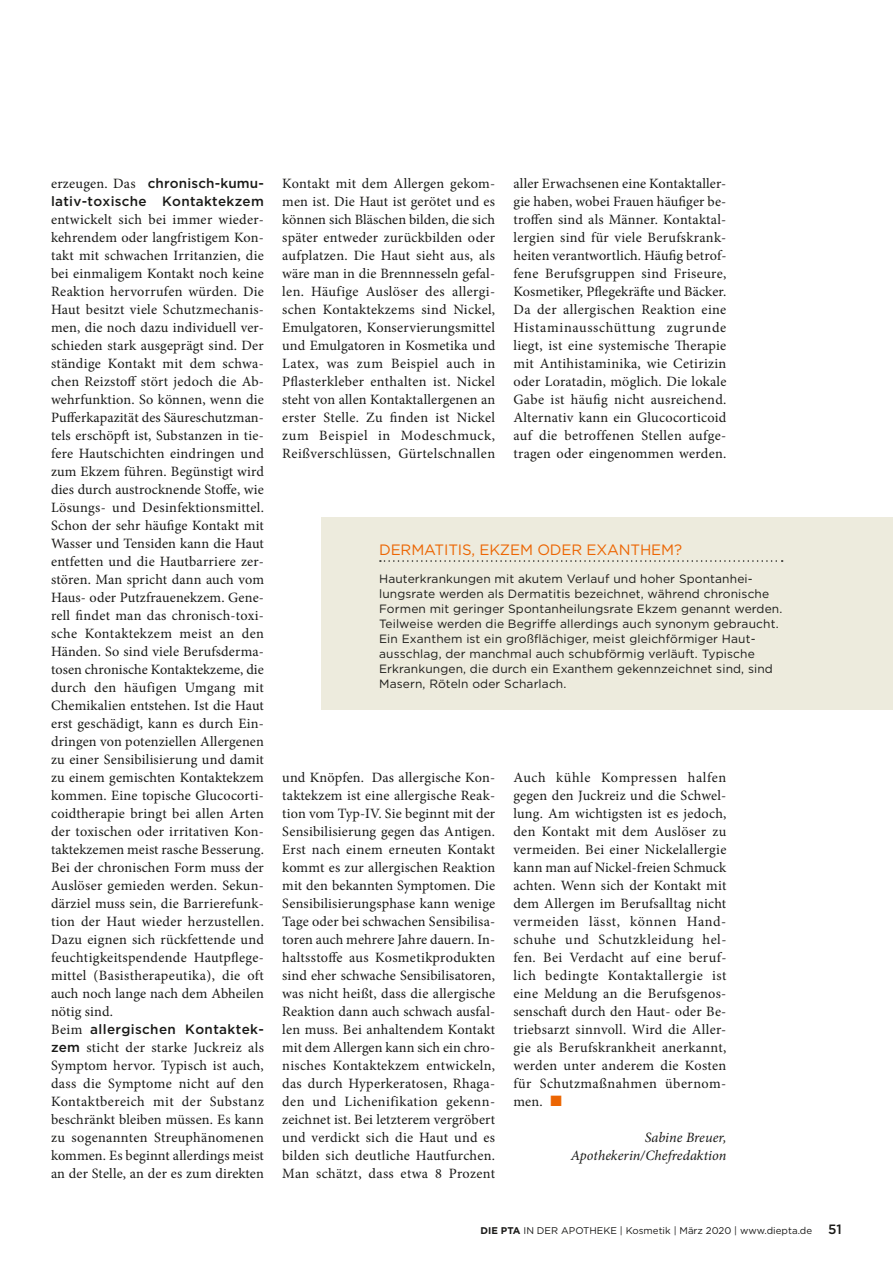
<style>
.page{position:relative;width:893px;height:1263px;background:#fff}
.page>*{position:absolute;margin:0;border:0;box-sizing:border-box;transform-origin:0 0}
.t1{font:15px "Gotham";letter-spacing:-.01em;color:#ec6502}
.t2{font:14.25px/18px "Minion Pro";letter-spacing:.02em;color:#1a1a18;text-align:justify}
.t3{font:italic 14.25px/18px "Minion Pro";letter-spacing:.005em;color:#1a1a18;text-align:right}
.t4{font:500 13.5px/18px "Gotham";letter-spacing:.02em;color:#1a1a18}
.t5{font:12px/15px "Gotham";letter-spacing:.01em;color:#1a1a18}
.t6{font:9.75px "Gotham";color:#1a1a18}
.s1{font-family:"Minion Pro";font-weight:400;font-size:14.25px}
.s2{font-family:"Gotham";font-weight:500;font-size:13.5px}
.s3{color:#ec6502}
.s4{font-weight:700}
.s5{font-weight:500;font-size:13.5px}
</style>
<div class="page">
<div style="left:322px;top:518px;width:571px;height:192px;background:#edebdd"></div>
<svg style="left:380px;top:560px;width:403px;height:2px"></svg>
<p class="t4" style="left:51px;top:174px;width:214px"><span class="s1">erzeugen. Das</span> chronisch-kumu&shy;lativ-toxische Kontaktekzem</p>
<p class="t2" style="left:51px;top:211px;width:214px">entwickelt sich bei immer wieder&shy;kehrendem oder langfristigem Kon&shy;takt mit schwachen Irritanzien, die bei einmaligem Kontakt noch keine Reaktion hervorrufen würden. Die Haut besitzt viele Schutzmechanis&shy;men, die noch dazu individuell ver&shy;schieden stark ausgeprägt sind. Der ständige Kontakt mit dem schwa&shy;chen Reizstoff stört jedoch die Ab&shy;wehrfunktion. So können, wenn die Pufferkapazität des Säureschutzman&shy;tels erschöpft ist, Substanzen in tie&shy;fere Hautschichten eindringen und zum Ekzem führen. Begünstigt wird dies durch austrocknende Stoffe, wie Lösungs- und Desinfektionsmittel.<br>Schon der sehr häufige Kontakt mit Wasser und Tensiden kann die Haut entfetten und die Hautbarriere zer&shy;stören. Man spricht dann auch vom Haus- oder Putzfrauenekzem. Gene&shy;rell findet man das chronisch-toxi&shy;sche Kontaktekzem meist an den Händen. So sind viele Berufsderma&shy;tosen chronische Kontaktekzeme, die durch den häufigen Umgang mit Chemikalien entstehen. Ist die Haut erst geschädigt, kann es durch Ein&shy;dringen von potenziellen Allergenen zu einer Sensibilisierung und damit zu einem gemischten Kontaktekzem kommen. Eine topische Glucocorti&shy;coidtherapie bringt bei allen Arten der toxischen oder irritativen Kon&shy;taktekzemen meist rasche Besserung.<br>Bei der chronischen Form muss der Auslöser gemieden werden. Sekun&shy;därziel muss sein, die Barrierefunk&shy;tion der Haut wieder herzustellen.<br>Dazu eignen sich rückfettende und feuchtigkeitspendende Hautpflege&shy;mittel (Basistherapeutika), die oft auch noch lange nach dem Abheilen nötig sind.</p>
<p class="t4" style="left:51px;top:1020px;width:214px"><span class="s1">Beim</span> allergischen Kontaktek-</p>
<p class="t2" style="left:51px;top:1039px;width:214px"><span class="s2">zem</span> sticht der starke Juckreiz als Symptom hervor. Typisch ist auch, dass die Symptome nicht auf den Kontaktbereich mit der Substanz beschränkt bleiben müssen. Es kann zu sogenannten Streuphänomenen kommen. Es beginnt allerdings meist an der Stelle, an der es zum direkten</p>
<p class="t2" style="left:282px;top:175px;width:215px">Kontakt mit dem Allergen gekom&shy;men ist. Die Haut ist gerötet und es können sich Bläschen bilden, die sich später entweder zurückbilden oder aufplatzen. Die Haut sieht aus, als wäre man in die Brennnesseln gefal&shy;len. Häufige Auslöser des allergi&shy;schen Kontaktekzems sind Nickel, Emulgatoren, Konservierungsmittel und Emulgatoren in Kosmetika und Latex, was zum Beispiel auch in Pflasterkleber enthalten ist. Nickel steht von allen Kontaktallergenen an erster Stelle. Zu finden ist Nickel zum Beispiel in Modeschmuck, Reißverschlüssen, Gürtelschnallen</p>
<p class="t2" style="left:513px;top:174px;width:215px;text-align:left">aller Erwachsenen eine Kontaktaller&shy;gie haben, wobei Frauen häufiger be&shy;troffen sind als Männer. Kontaktal&shy;lergien sind für viele Berufskrank&shy;heiten verantwortlich. Häufig betrof&shy;fene Berufsgruppen sind Friseure, Kosmetiker, Pflegekräfte und Bäcker.<br>Da der allergischen Reaktion eine Histaminausschüttung zugrunde liegt, ist eine systemische Therapie mit Antihistaminika, wie Cetirizin oder Loratadin, möglich. Die lokale Gabe ist häufig nicht ausreichend.<br>Alternativ kann ein Glucocorticoid auf die betroffenen Stellen aufge&shy;tragen oder eingenommen werden.</p>
<p class="t1" style="left:379px;top:540px;width:304px">DERMATITIS, EKZEM ODER EXANTHEM?</p>
<p class="t5" style="left:379px;top:571px;width:405px">Hauterkrankungen mit akutem Verlauf und hoher Spontanhei&shy;lungsrate werden als Dermatitis bezeichnet, während chronische Formen mit geringer Spontanheilungsrate Ekzem genannt werden.<br>Teilweise werden die Begriffe allerdings auch synonym gebraucht.<br>Ein Exanthem ist ein großflächiger, meist gleichförmiger Haut&shy;ausschlag, der manchmal auch schubförmig verläuft. Typische Erkrankungen, die durch ein Exanthem gekennzeichnet sind, sind Masern, Röteln oder Scharlach.</p>
<p class="t2" style="left:282px;top:769px;width:214px">und Knöpfen. Das allergische Kon&shy;taktekzem ist eine allergische Reak&shy;tion vom Typ-IV. Sie beginnt mit der Sensibilisierung gegen das Antigen.<br>Erst nach einem erneuten Kontakt kommt es zur allergischen Reaktion mit den bekannten Symptomen. Die Sensibilisierungsphase kann wenige Tage oder bei schwachen Sensibilisa&shy;toren auch mehrere Jahre dauern. In&shy;haltsstoffe aus Kosmetikprodukten sind eher schwache Sensibilisatoren, was nicht heißt, dass die allergische Reaktion dann auch schwach ausfal&shy;len muss. Bei anhaltendem Kontakt mit dem Allergen kann sich ein chro&shy;nisches Kontaktekzem entwickeln, das durch Hyperkeratosen, Rhaga&shy;den und Lichenifikation gekenn&shy;zeichnet ist. Bei letzterem vergröbert und verdickt sich die Haut und es bilden sich deutliche Hautfurchen.<br>Man schätzt, dass etwa 8 Prozent</p>
<p class="t2" style="left:513px;top:768px;width:214px">Auch kühle Kompressen halfen gegen den Juckreiz und die Schwel&shy;lung. Am wichtigsten ist es jedoch, den Kontakt mit dem Auslöser zu vermeiden. Bei einer Nickelallergie kann man auf Nickel-freien Schmuck achten. Wenn sich der Kontakt mit dem Allergen im Berufsalltag nicht vermeiden lässt, können Hand&shy;schuhe und Schutzkleidung hel&shy;fen. Bei Verdacht auf eine beruf&shy;lich bedingte Kontaktallergie ist eine Meldung an die Berufsgenos&shy;senschaft durch den Haut- oder Be&shy;triebsarzt sinnvoll. Wird die Aller&shy;gie als Berufskrankheit anerkannt, werden unter anderem die Kosten für Schutzmaßnahmen übernom&shy;men. <span class="s3">■</span></p>
<p class="t3" style="left:571px;top:1129px;width:157px">Sabine Breuer,<br>Apothekerin/Chefredaktion</p>
<p class="t6" style="left:481px;top:1224px;width:363px"><span class="s4">DIE PTA</span> IN DER APOTHEKE | Kosmetik | März 2020 | www.diepta.de <span class="s5">51</span></p>
</div>
